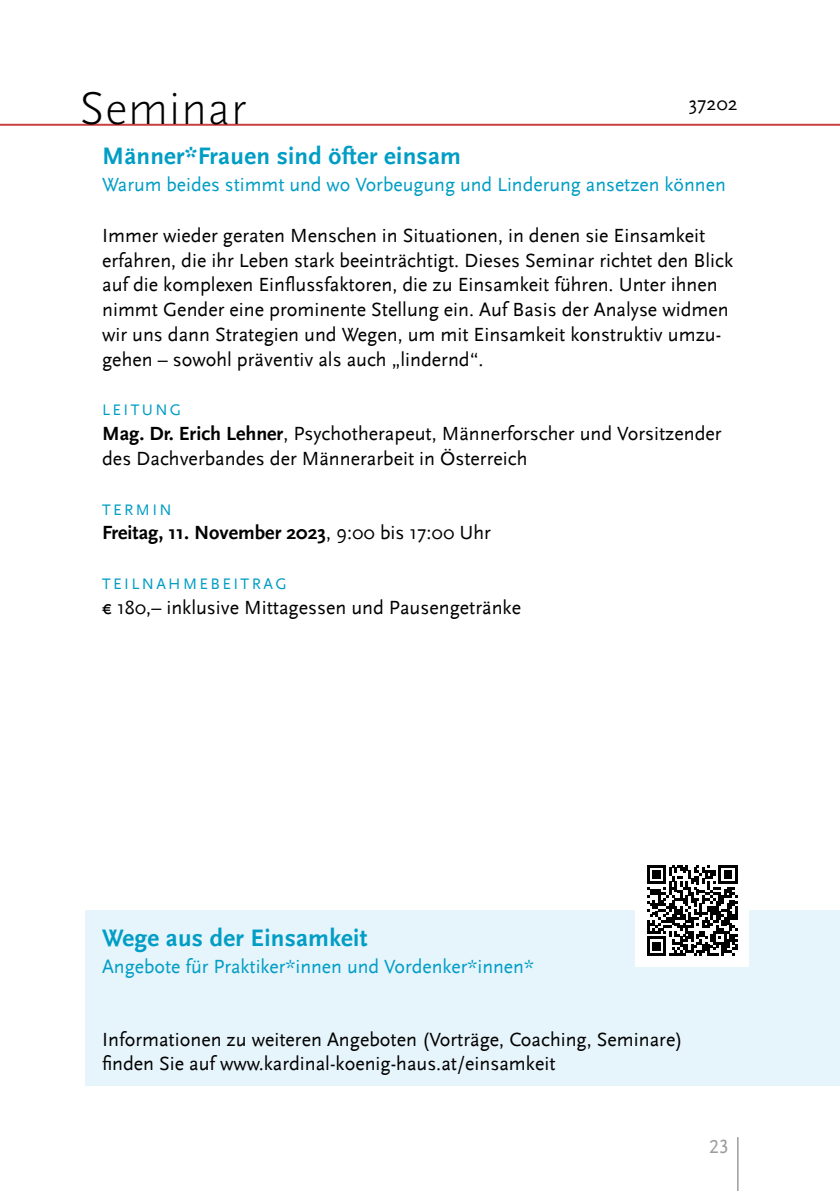
<style>
.page{position:relative;width:840px;height:1191px;background:#fff}
.page>*{position:absolute;margin:0;border:0;box-sizing:border-box;transform-origin:0 0}
.t1{font:300 48px "Scala Sans OT";letter-spacing:.02em;color:#000}
.t2{font:700 25px "Scala Sans";letter-spacing:.01em;color:#009dc5}
.t3{font:20px/24.8px "Scala Sans";color:#000}
.t4{font:20px "Scala Sans";color:#009dc5}
.t5{font:700 20px "Scala Sans";color:#000}
.t6{font:20px "Scala Sans LF";color:#9d9d9c}
.t7{font:16px "Scala Sans";letter-spacing:.15em;color:#009dc5}
.s1{font-weight:700}
.s2{font-weight:400}
</style>
<div class="page">
<hr style="left:0;top:124px;width:839px;height:2px;background:#c94040">
<hr style="left:736px;top:1137px;width:2px;height:54px;background:#9d9d9c">
<div style="left:85px;top:910px;width:754px;height:176px;background:#e6f4fb"></div>
<div style="left:635px;top:853px;width:113px;height:114px;background:#fff"></div>
<svg style="left:647px;top:865px;width:90px;height:90px"></svg>
<h1 class="t1" style="left:79px;top:82px;width:168px">Seminar</h1>
<p class="t3" style="left:688px;top:91px;width:51px">37202</p>
<p class="t2" style="left:102px;top:142px;width:360px">Männer*Frauen sind öfter einsam</p>
<p class="t4" style="left:102px;top:173px;width:625px">Warum beides stimmt und wo Vorbeugung und Linderung ansetzen können</p>
<p class="t3" style="left:102px;top:223px;width:632px">Immer wieder geraten Menschen in Situationen, in denen sie Einsamkeit erfahren, die ihr Leben stark beeinträchtigt. Dieses Seminar richtet den Blick auf die komplexen Einflussfaktoren, die zu Einsamkeit führen. Unter ihnen nimmt Gender eine prominente Stellung ein. Auf Basis der Analyse widmen wir uns dann Strategien und Wegen, um mit Einsamkeit konstruktiv umzu&shy;gehen – sowohl präventiv als auch „lindernd“.</p>
<p class="t7" style="left:102px;top:401px;width:81px">LEITUNG</p>
<p class="t3" style="left:102px;top:422px;width:620px"><span class="s1">Mag. Dr. Erich Lehner</span>, Psychotherapeut, Männerforscher und Vorsitzender des Dachverbandes der Männerarbeit in Österreich</p>
<p class="t7" style="left:102px;top:501px;width:71px">TERMIN</p>
<p class="t5" style="left:102px;top:522px;width:390px">Freitag, 11. November 2023<span class="s2">, 9:00 bis 17:00 Uhr</span></p>
<p class="t7" style="left:102px;top:575px;width:186px">TEILNAHMEBEITRAG</p>
<p class="t3" style="left:102px;top:595px;width:420px">€ 180,– inklusive Mittagessen und Pausengetränke</p>
<p class="t2" style="left:102px;top:924px;width:266px">Wege aus der Einsamkeit</p>
<p class="t4" style="left:102px;top:955px;width:433px">Angebote für Praktiker*innen und Vordenker*innen*</p>
<p class="t3" style="left:102px;top:1027px;width:581px">Informationen zu weiteren Angeboten (Vorträge, Coaching, Seminare) finden Sie auf www.kardinal-koenig-haus.at/einsamkeit</p>
<p class="t6" style="left:709px;top:1135px;width:21px">23</p>
</div>
